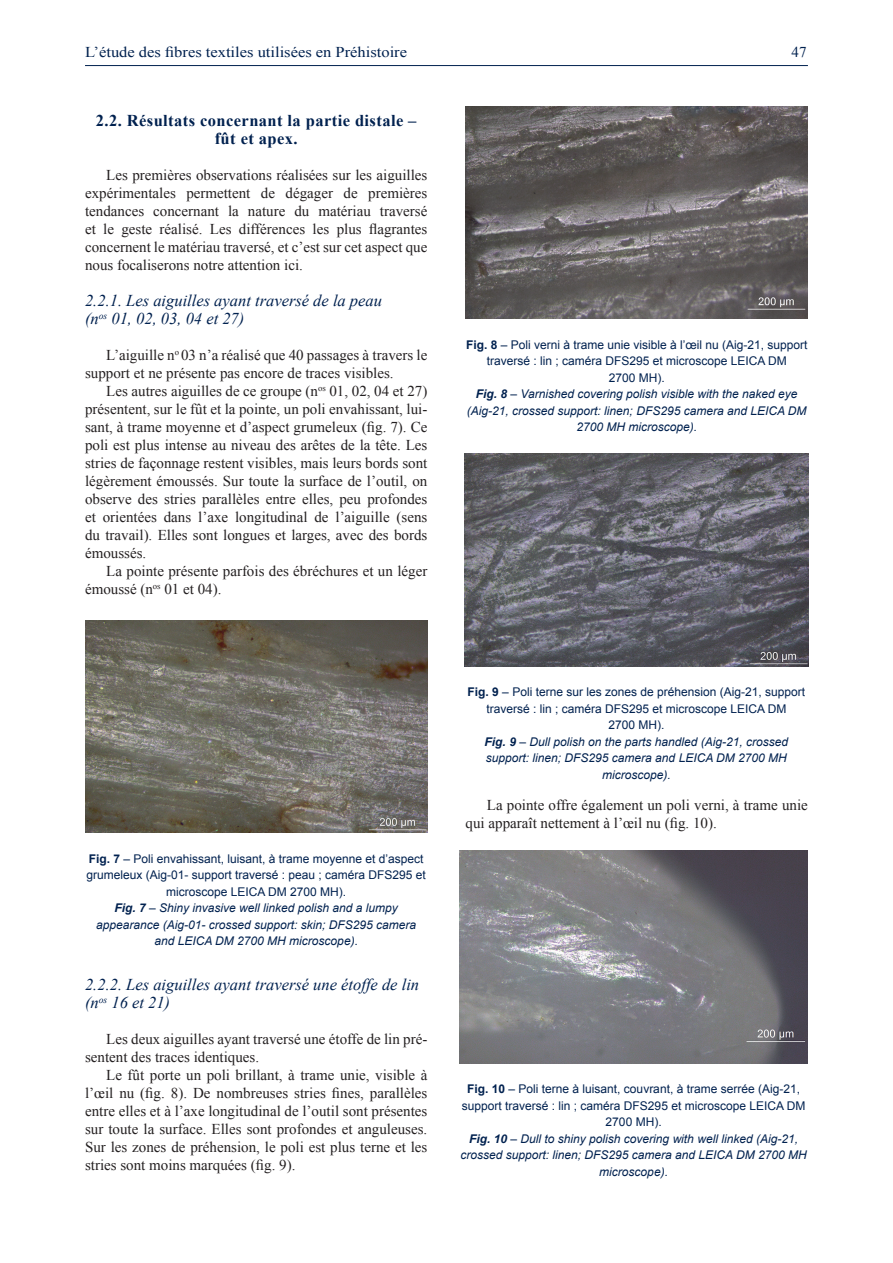
<style>
.page{position:relative;width:893px;height:1263px;background:#fff}
.page>*{position:absolute;margin:0;border:0;box-sizing:border-box;transform-origin:0 0}
.t1{font:italic 16.5px/18px "Times New Roman";color:#00214f}
.t2{font:700 16.5px/18px "Times New Roman";letter-spacing:.025em;color:#00214f;text-align:center}
.t3{font:15px/18px "Times New Roman";color:#231f20}
.t4{font:15px "Times New Roman";color:#00214f;scale:1.1 1}
.t5{font:15px "Times New Roman";color:#00214f}
.t6{font:12px/16.5px "Arial";color:#00214f;text-align:center}
.t7{font:italic 12px/16.5px "Arial";color:#00214f;text-align:center}
.s1{font-weight:700;font-style:normal}
.s2{font-style:normal}
.s3{font-weight:700}
.s4{font-weight:700;font-style:italic}
.s5{font-style:italic}
</style>
<div class="page">
<hr style="left:85px;top:65px;width:723px;height:1px;background:#00214f">
<img style="left:85px;top:620px;width:342px;height:213px">
<img style="left:466px;top:106px;width:342px;height:213px">
<img style="left:464px;top:454px;width:345px;height:212px">
<img style="left:459px;top:850px;width:349px;height:213px">
<p class="t4" style="left:85px;top:42px;width:294px">L’étude des fibres textiles utilisées en Préhistoire</p>
<p class="t5" style="left:792px;top:42px;width:16px">47</p>
<p class="t2" style="left:96px;top:111px;width:322px">2.2. Résultats concernant la partie distale – fût et apex.</p>
<p class="t3" style="left:85px;top:166px;width:344px;text-align:justify;text-indent:21px">Les premières observations réalisées sur les aiguilles expérimentales permettent de dégager de premières tendances concernant la nature du matériau traversé et le geste réalisé. Les différences les plus flagrantes concernent le matériau traversé, et c’est sur cet aspect que nous focaliserons notre attention ici.</p>
<p class="t1" style="left:85px;top:291px;width:298px">2.2.1. Les aiguilles ayant traversé de la peau (n<sup>os</sup> 01, 02, 03, 04 et 27)</p>
<p class="t3" style="left:85px;top:346px;width:344px;text-indent:21px">L’aiguille n<sup>o</sup> 03 n’a réalisé que 40 passages à travers le support et ne présente pas encore de traces visibles.</p>
<p class="t3" style="left:85px;top:382px;width:344px;text-align:justify;text-indent:21px">Les autres aiguilles de ce groupe (n<sup>os</sup> 01, 02, 04 et 27) présentent, sur le fût et la pointe, un poli envahissant, lui&shy;sant, à trame moyenne et d’aspect grumeleux (fig. 7). Ce poli est plus intense au niveau des arêtes de la tête. Les stries de façonnage restent visibles, mais leurs bords sont légèrement émoussés. Sur toute la surface de l’outil, on observe des stries parallèles entre elles, peu profondes et orientées dans l’axe longitudinal de l’aiguille (sens du travail). Elles sont longues et larges, avec des bords émoussés.</p>
<p class="t3" style="left:85px;top:562px;width:344px;text-indent:21px">La pointe présente parfois des ébréchures et un léger émoussé (n<sup>os</sup> 01 et 04).</p>
<p class="t7" style="left:466px;top:337px;width:343px"><span class="s1">Fig. 8</span> <span class="s2">– Poli verni à trame unie visible à l’œil nu (Aig-21, support traversé : lin ; caméra DFS295 et microscope LEICA DM<br>2700 MH).<br></span><span class="s3">Fig. 8</span> – Varnished covering polish visible with the naked eye (Aig-21, crossed support: linen; DFS295 camera and LEICA DM 2700 MH microscope).</p>
<p class="t6" style="left:86px;top:850px;width:341px"><span class="s3">Fig. 7</span> – Poli envahissant, luisant, à trame moyenne et d’aspect grumeleux (Aig-01- support traversé : peau ; caméra DFS295 et microscope LEICA DM 2700 MH).<br><span class="s4">Fig. 7</span> <span class="s5">– Shiny invasive well linked polish and a lumpy appearance (Aig-01- crossed support: skin; DFS295 camera and LEICA DM 2700 MH microscope).</span></p>
<p class="t1" style="left:85px;top:975px;width:336px">2.2.2. Les aiguilles ayant traversé une étoffe de lin (n<sup>os</sup> 16 et 21)</p>
<p class="t3" style="left:85px;top:1030px;width:344px;text-indent:21px">Les deux aiguilles ayant traversé une étoffe de lin pré&shy;sentent des traces identiques.</p>
<p class="t3" style="left:85px;top:1066px;width:344px;text-align:justify;text-indent:21px">Le fût porte un poli brillant, à trame unie, visible à l’œil nu (fig. 8). De nombreuses stries fines, parallèles entre elles et à l’axe longitudinal de l’outil sont présentes sur toute la surface. Elles sont profondes et anguleuses.<br>Sur les zones de préhension, le poli est plus terne et les stries sont moins marquées (fig. 9).</p>
<p class="t6" style="left:468px;top:684px;width:339px"><span class="s3">Fig. 9</span> – Poli terne sur les zones de préhension (Aig-21, support traversé : lin ; caméra DFS295 et microscope LEICA DM<br>2700 MH).<br><span class="s4">Fig. 9</span> <span class="s5">– Dull polish on the parts handled (Aig-21, crossed support: linen; DFS295 camera and LEICA DM 2700 MH microscope).</span></p>
<p class="t3" style="left:466px;top:796px;width:344px;text-indent:21px">La pointe offre également un poli verni, à trame unie qui apparaît nettement à l’œil nu (fig. 10).</p>
<p class="t7" style="left:460px;top:1081px;width:348px"><span class="s1">Fig. 10</span> <span class="s2">– Poli terne à luisant, couvrant, à trame serrée (Aig-21, support traversé : lin ; caméra DFS295 et microscope LEICA DM 2700 MH).<br></span><span class="s3">Fig. 10</span> – Dull to shiny polish covering with well linked (Aig-21, crossed support: linen; DFS295 camera and LEICA DM 2700 MH microscope).</p>
</div>
